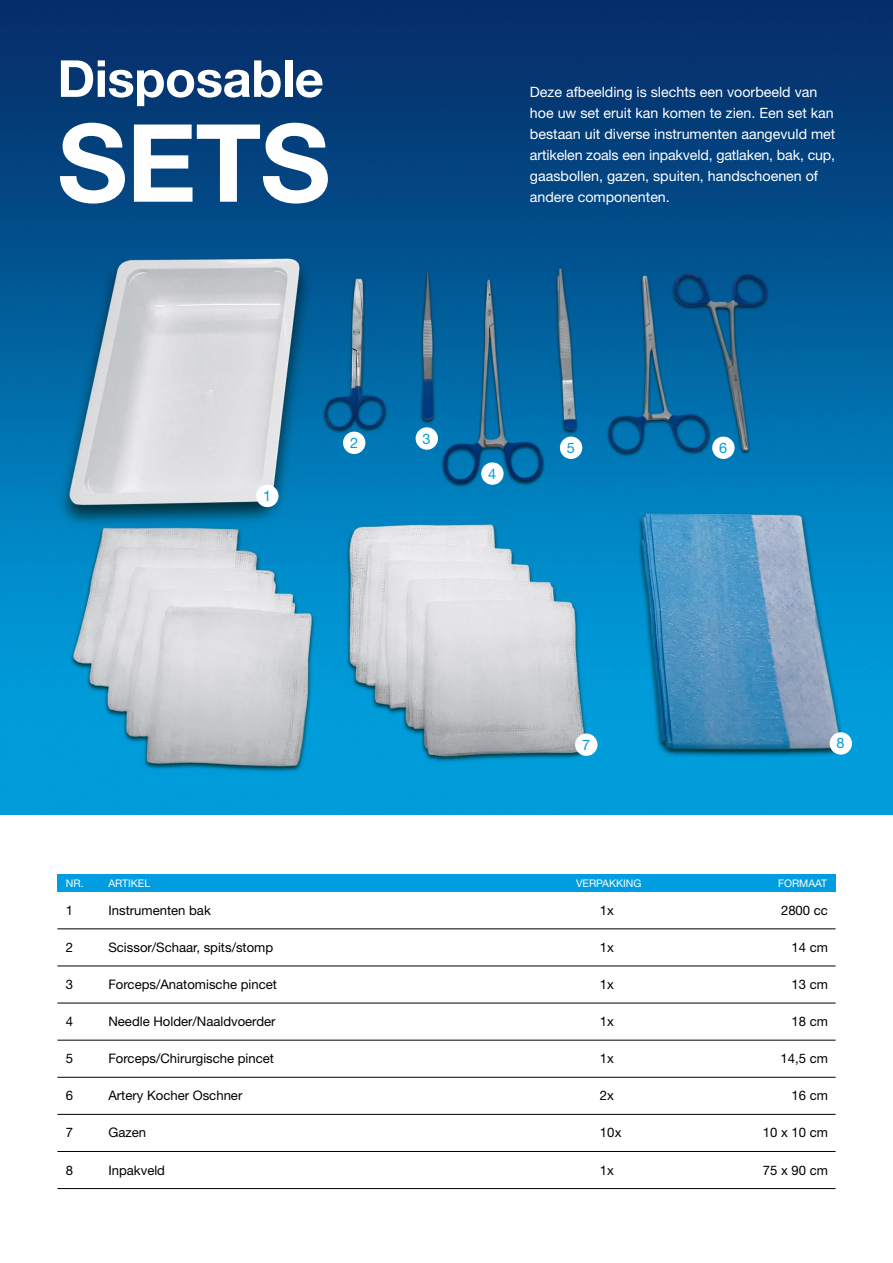
<style>
.page{position:relative;width:893px;height:1263px;background:#fff}
.page>*{position:absolute;margin:0;border:0;box-sizing:border-box;transform-origin:0 0}
.t1{font:700 108px "Helvetica Neue LT Std";color:#fff}
.t2{font:700 51px "Helvetica Neue LT Std";letter-spacing:-.01em;color:#fff}
.t3{font:14.55px "Helvetica Neue LT Std";color:#009ee0}
.t4{font:14.25px/21px "Helvetica Neue LT Std";color:#fff}
.t5{font:13.2px "Helvetica Neue LT Std";color:#000}
.t6{font:10.5px "Helvetica Neue LT Std";color:#fff}
</style>
<div class="page">
<img style="left:0;top:0;width:893px;height:814px">
<div style="left:57px;top:874px;width:779px;height:18px;background:#009ee0"></div>
<div style="left:256px;top:485px;width:23px;height:22px;background:#fff;border-radius:50%"></div>
<div style="left:343px;top:432px;width:22px;height:22px;background:#fff;border-radius:50%"></div>
<div style="left:416px;top:427px;width:22px;height:23px;background:#fff;border-radius:50%"></div>
<div style="left:481px;top:462px;width:23px;height:23px;background:#fff;border-radius:50%"></div>
<div style="left:560px;top:437px;width:22px;height:22px;background:#fff;border-radius:50%"></div>
<div style="left:712px;top:437px;width:23px;height:22px;background:#fff;border-radius:50%"></div>
<div style="left:575px;top:733px;width:22px;height:23px;background:#fff;border-radius:50%"></div>
<div style="left:830px;top:732px;width:22px;height:23px;background:#fff;border-radius:50%"></div>
<hr style="left:57px;top:928px;width:779px;height:1px;background:#000">
<hr style="left:57px;top:966px;width:779px;height:1px;background:#000">
<hr style="left:57px;top:1003px;width:779px;height:1px;background:#000">
<hr style="left:57px;top:1040px;width:779px;height:1px;background:#000">
<hr style="left:57px;top:1077px;width:779px;height:1px;background:#000">
<hr style="left:57px;top:1114px;width:779px;height:1px;background:#000">
<hr style="left:57px;top:1151px;width:779px;height:1px;background:#000">
<hr style="left:57px;top:1188px;width:779px;height:1px;background:#000">
<h2 class="t2" style="left:57px;top:47px;width:266px">Disposable</h2>
<h1 class="t1" style="left:57px;top:96px;width:275px">SETS</h1>
<p class="t4" style="left:530px;top:81px;width:307px">Deze afbeelding is slechts een voorbeeld van hoe uw set eruit kan komen te zien. Een set kan bestaan uit diverse instrumenten aangevuld met artikelen zoals een inpakveld, gatlaken, bak, cup, gaasbollen, gazen, spuiten, handschoenen of andere componenten.</p>
<p class="t3" style="left:263px;top:487px;width:10px">1</p>
<p class="t3" style="left:350px;top:434px;width:10px">2</p>
<p class="t3" style="left:423px;top:430px;width:10px">3</p>
<p class="t3" style="left:488px;top:465px;width:10px">4</p>
<p class="t3" style="left:567px;top:439px;width:10px">5</p>
<p class="t3" style="left:719px;top:439px;width:10px">6</p>
<p class="t3" style="left:582px;top:736px;width:10px">7</p>
<p class="t3" style="left:837px;top:735px;width:10px">8</p>
<p class="t6" style="left:66px;top:876px;width:86px">NR. ARTIKEL</p>
<p class="t6" style="left:576px;top:876px;width:67px">VERPAKKING</p>
<p class="t6" style="left:778px;top:876px;width:51px">FORMAAT</p>
<p class="t5" style="left:66px;top:902px;width:9px">1</p>
<p class="t5" style="left:108px;top:902px;width:104px">Instrumenten bak</p>
<p class="t5" style="left:600px;top:902px;width:16px">1x</p>
<p class="t5" style="left:781px;top:902px;width:48px">2800 cc</p>
<p class="t5" style="left:66px;top:939px;width:9px">2</p>
<p class="t5" style="left:108px;top:939px;width:166px">Scissor/Schaar, spits/stomp</p>
<p class="t5" style="left:600px;top:939px;width:16px">1x</p>
<p class="t5" style="left:791px;top:939px;width:38px">14 cm</p>
<p class="t5" style="left:66px;top:976px;width:9px">3</p>
<p class="t5" style="left:108px;top:976px;width:170px">Forceps/Anatomische pincet</p>
<p class="t5" style="left:600px;top:976px;width:16px">1x</p>
<p class="t5" style="left:791px;top:976px;width:38px">13 cm</p>
<p class="t5" style="left:66px;top:1013px;width:9px">4</p>
<p class="t5" style="left:108px;top:1013px;width:169px">Needle Holder/Naaldvoerder</p>
<p class="t5" style="left:600px;top:1013px;width:16px">1x</p>
<p class="t5" style="left:791px;top:1013px;width:38px">18 cm</p>
<p class="t5" style="left:66px;top:1051px;width:9px">5</p>
<p class="t5" style="left:108px;top:1051px;width:167px">Forceps/Chirurgische pincet</p>
<p class="t5" style="left:600px;top:1051px;width:16px">1x</p>
<p class="t5" style="left:780px;top:1051px;width:49px">14,5 cm</p>
<p class="t5" style="left:66px;top:1088px;width:9px">6</p>
<p class="t5" style="left:108px;top:1088px;width:135px">Artery Kocher Oschner</p>
<p class="t5" style="left:600px;top:1088px;width:16px">2x</p>
<p class="t5" style="left:791px;top:1088px;width:38px">16 cm</p>
<p class="t5" style="left:66px;top:1125px;width:9px">7</p>
<p class="t5" style="left:108px;top:1125px;width:39px">Gazen</p>
<p class="t5" style="left:600px;top:1125px;width:23px">10x</p>
<p class="t5" style="left:763px;top:1125px;width:67px">10 x 10 cm</p>
<p class="t5" style="left:66px;top:1162px;width:9px">8</p>
<p class="t5" style="left:108px;top:1162px;width:58px">Inpakveld</p>
<p class="t5" style="left:600px;top:1162px;width:16px">1x</p>
<p class="t5" style="left:763px;top:1162px;width:67px">75 x 90 cm</p>
</div>
